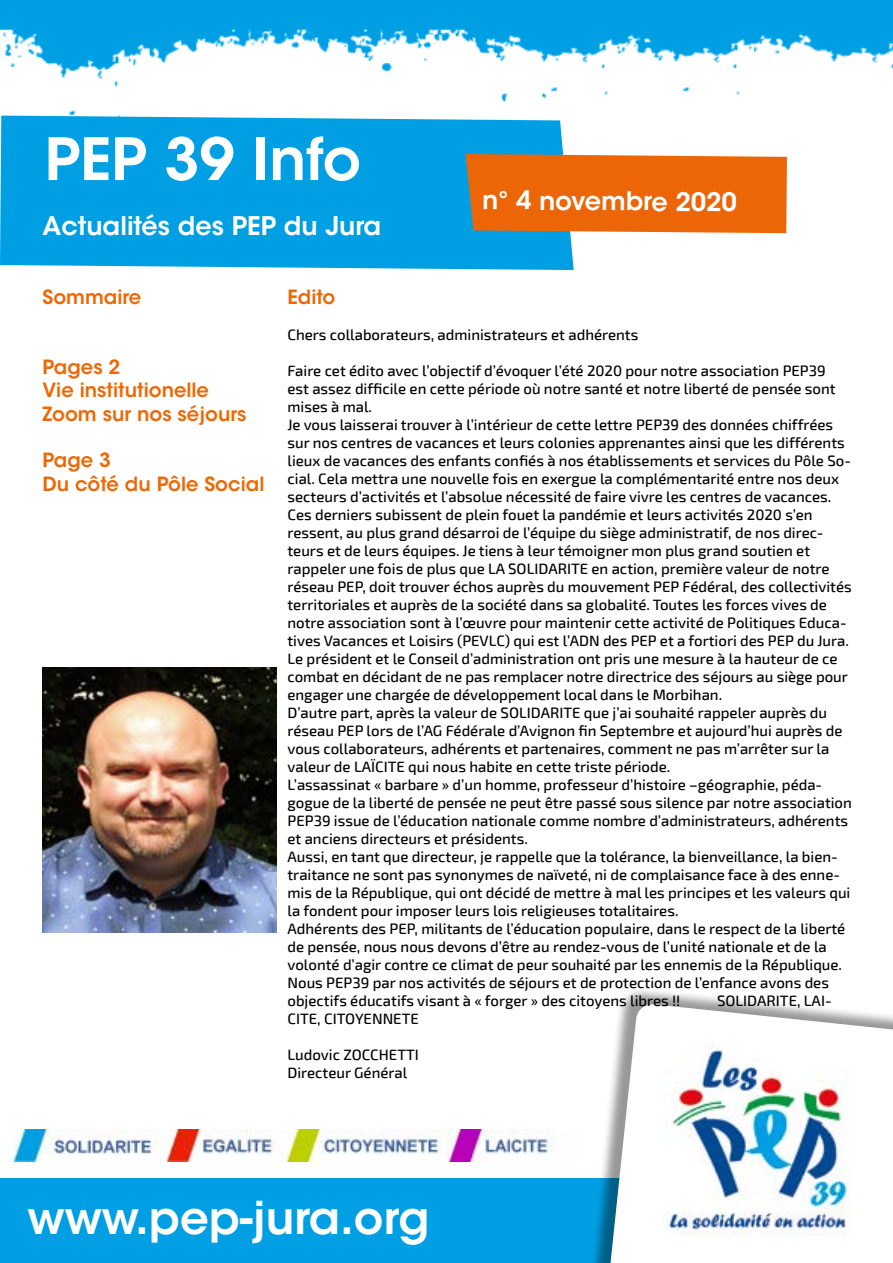
<style>
.page{position:relative;width:893px;height:1263px;background:#fff}
.page>*{position:absolute;margin:0;border:0;box-sizing:border-box;transform-origin:0 0}
.t1{font:600 57.9px "ITC Avant Garde Std";color:#fff}
.t2{font:600 45px "ITC Avant Garde Std";color:#fff}
.t3{font:600 25.5px "ITC Avant Garde Std";color:#fff}
.t4{font:600 19.5px/23.4px "ITC Avant Garde Std";color:#ec6907}
.t5{font:500 15px/18px "Exo 2";color:#000}
</style>
<div class="page">
<img style="left:0;top:0;width:893px;height:116px">
<div style="left:0;top:1178px;width:893px;height:85px;background:#009fe3"></div>
<div style="left:588px;top:987px;width:305px;height:276px;background:#000;opacity:.41"></div>
<svg style="left:606px;top:1003px;width:287px;height:260px"></svg>
<img style="left:663px;top:1045px;width:187px;height:191px">
<svg style="left:0;top:116px;width:574px;height:154px;background:#11a5e4"></svg>
<div style="left:466px;top:154px;width:321px;height:79px;background:#ec6608"></div>
<div style="left:43px;top:216px;width:398px;height:23px;background:#009fe3"></div>
<div style="left:45px;top:137px;width:401px;height:56px;background:#009fe3"></div>
<img style="left:15px;top:1130px;width:537px;height:32px">
<img style="left:43px;top:668px;width:233px;height:265px">
<h1 class="t1" style="left:45px;top:122px;width:318px">PEP 39 Info</h1>
<h3 class="t3" style="left:43px;top:209px;width:340px">Actualités des PEP du Jura</h3>
<h3 class="t3" style="left:482px;top:183px;width:256px;rotate:1deg">n° 4 novembre 2020</h3>
<h3 class="t4" style="left:43px;top:285px;width:100px">Sommaire</h3>
<h3 class="t4" style="left:43px;top:355px;width:206px">Pages 2<br>Vie institutionelle<br>Zoom sur nos séjours</h3>
<h3 class="t4" style="left:43px;top:449px;width:223px">Page 3<br>Du côté du Pôle Social</h3>
<h3 class="t4" style="left:287px;top:285px;width:49px">Edito</h3>
<p class="t5" style="left:287px;top:326px;width:352px">Chers collaborateurs, administrateurs et adhérents</p>
<p class="t5" style="left:287px;top:362px;width:566px">Faire cet édito avec l’objectif d’évoquer l’été 2020 pour notre association PEP39<br>est assez difficile en cette période où notre santé et notre liberté de pensée sont mises à mal.<br>Je vous laisserai trouver à l’intérieur de cette lettre PEP39 des données chiffrées sur nos centres de vacances et leurs colonies apprenantes ainsi que les différents lieux de vacances des enfants confiés à nos établissements et services du Pôle So&shy;cial. Cela mettra une nouvelle fois en exergue la complémentarité entre nos deux secteurs d’activités et l’absolue nécessité de faire vivre les centres de vacances.<br>Ces derniers subissent de plein fouet la pandémie et leurs activités 2020 s’en ressent, au plus grand désarroi de l’équipe du siège administratif, de nos direc&shy;teurs et de leurs équipes. Je tiens à leur témoigner mon plus grand soutien et rappeler une fois de plus que LA SOLIDARITE en action, première valeur de notre réseau PEP, doit trouver échos auprès du mouvement PEP Fédéral, des collectivités territoriales et auprès de la société dans sa globalité. Toutes les forces vives de notre association sont à l’œuvre pour maintenir cette activité de Politiques Educa&shy;tives Vacances et Loisirs (PEVLC) qui est l’ADN des PEP et a fortiori des PEP du Jura.<br>Le président et le Conseil d’administration ont pris une mesure à la hauteur de ce combat en décidant de ne pas remplacer notre directrice des séjours au siège pour engager une chargée de développement local dans le Morbihan.<br>D’autre part, après la valeur de SOLIDARITE que j’ai souhaité rappeler auprès du réseau PEP lors de l’AG Fédérale d’Avignon fin Septembre et aujourd’hui auprès de vous collaborateurs, adhérents et partenaires, comment ne pas m’arrêter sur la valeur de LAÏCITE qui nous habite en cette triste période.<br>L’assassinat « barbare » d’un homme, professeur d’histoire –géographie, péda&shy;gogue de la liberté de pensée ne peut être passé sous silence par notre association PEP39 issue de l’éducation nationale comme nombre d’administrateurs, adhérents et anciens directeurs et présidents.<br>Aussi, en tant que directeur, je rappelle que la tolérance, la bienveillance, la bien&shy;traitance ne sont pas synonymes de naïveté, ni de complaisance face à des enne&shy;mis de la République, qui ont décidé de mettre à mal les principes et les valeurs qui la fondent pour imposer leurs lois religieuses totalitaires.<br>Adhérents des PEP, militants de l’éducation populaire, dans le respect de la liberté de pensée, nous nous devons d’être au rendez-vous de l’unité nationale et de la volonté d’agir contre ce climat de peur souhaité par les ennemis de la République.<br>Nous PEP39 par nos activités de séjours et de protection de l’enfance avons des objectifs éducatifs visant à « forger » des citoyens libres !!</p>
<p class="t5" style="left:717px;top:992px;width:116px">SOLIDARITE, LAI-</p>
<p class="t5" style="left:287px;top:1010px;width:133px">CITE, CITOYENNETE</p>
<p class="t5" style="left:287px;top:1046px;width:133px">Ludovic ZOCCHETTI<br>Directeur Général</p>
<h2 class="t2" style="left:27px;top:1189px;width:403px">www.pep-jura.org</h2>
</div>
